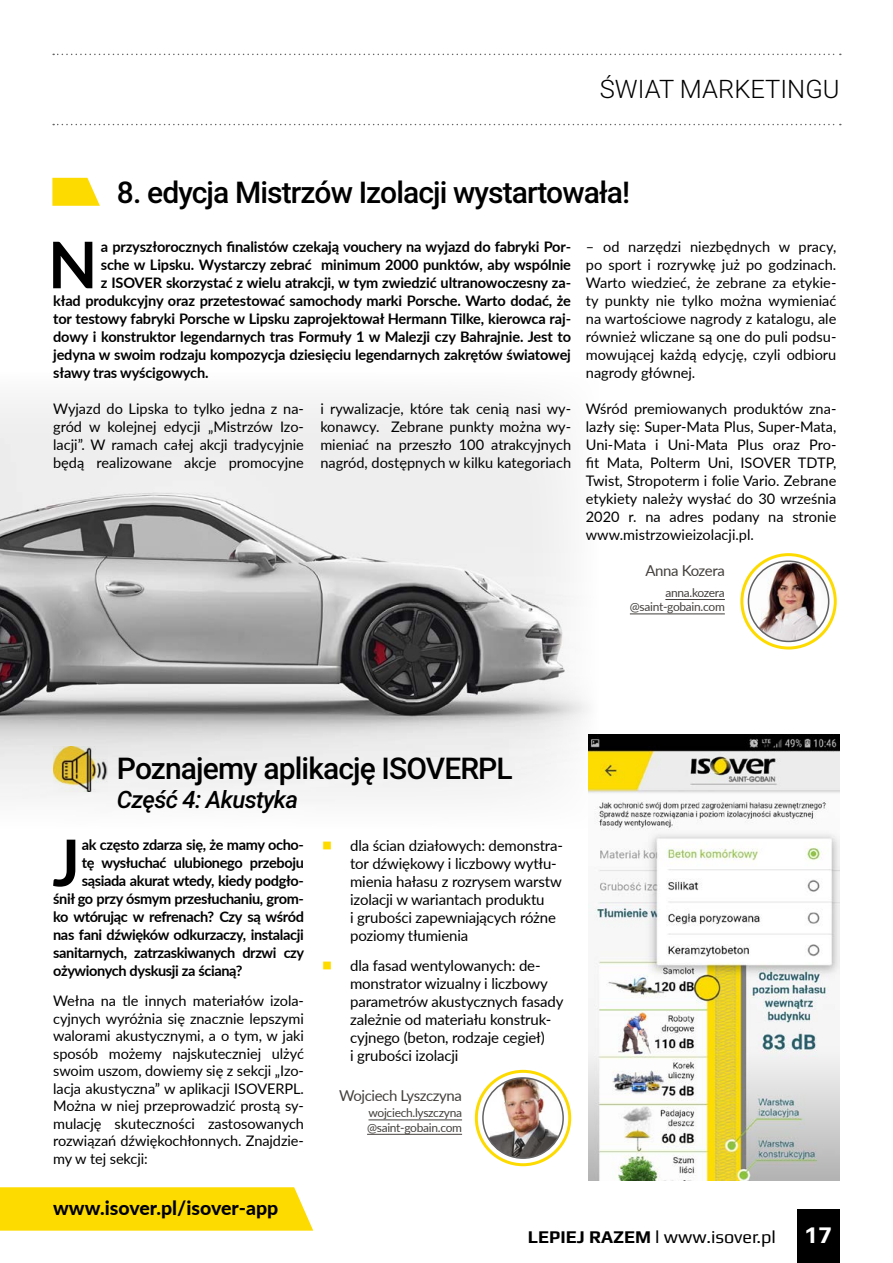
<style>
.page{position:relative;width:893px;height:1263px;background:#fff}
.page>*{position:absolute;margin:0;border:0;box-sizing:border-box;transform-origin:0 0}
.t1{font:700 64.35px "Lato";color:#000}
.t2{font:500 30px "Roboto";letter-spacing:-.03em;color:#000}
.t3{font:300 25.5px "Roboto";color:#000}
.t4{font:italic 500 24px "Roboto";letter-spacing:-.03em;color:#000}
.t5{font:800 19.5px "Lato";color:#000}
.t6{font:18px "Play";color:#000}
.t7{font:15px/18px "Lato";letter-spacing:-.01em;color:#000}
.t8{font:15px "Lato";letter-spacing:-.025em;color:#43403d}
.t9{font:14.55px/18px "Lato";color:#000;text-align:justify}
.t10{font:700 14.55px "Lato";letter-spacing:-.015em;color:#000}
.t11{font:12px/14.4px "Lato";letter-spacing:-.025em;color:#43403d;text-align:right}
.s1{font-weight:700}
.s2{font-weight:700;font-size:24px;color:#fff}
</style>
<div class="page">
<svg style="left:53px;top:54px;width:788px;height:1px"></svg>
<svg style="left:53px;top:124px;width:788px;height:1px"></svg>
<div style="left:797px;top:1210px;width:43px;height:53px;background:#000"></div>
<img style="left:0;top:400px;width:598px;height:401px">
<hr style="left:665px;top:599px;width:60px;height:1px;background:#43403d">
<hr style="left:630px;top:614px;width:95px;height:1px;background:#43403d">
<svg style="left:742px;top:555px;width:93px;height:93px"></svg>
<div style="left:740px;top:553px;width:97px;height:96px;border:3px solid #fddb00;border-radius:50%"></div>
<img style="left:748px;top:562px;width:81px;height:79px">
<div style="left:748px;top:560px;width:81px;height:82px;border:2px solid #646363;border-radius:50%"></div>
<svg style="left:52px;top:178px;width:48px;height:28px"></svg>
<img style="left:589px;top:735px;width:251px;height:446px">
<hr style="left:369px;top:1119px;width:93px;height:1px;background:#43403d">
<hr style="left:367px;top:1134px;width:95px;height:1px;background:#43403d">
<img style="left:53px;top:746px;width:54px;height:45px">
<div style="left:0;top:1187px;width:313px;height:43px;background:#fddb00"></div>
<div style="left:475px;top:1070px;width:96px;height:96px;border:3px solid #fddb00;border-radius:50%"></div>
<img style="left:483px;top:1078px;width:80px;height:80px;border-radius:40px">
<div style="left:482px;top:1077px;width:82px;height:82px;border:2px solid #646363;border-radius:50%"></div>
<h3 class="t3" style="left:600px;top:71px;width:241px">ŚWIAT MARKETINGU</h3>
<h2 class="t2" style="left:117px;top:171px;width:515px">8. edycja Mistrzów Izolacji wystartowała!</h2>
<p class="t9" style="left:586px;top:237px;width:252px">– od narzędzi niezbędnych w pracy, po sport i rozrywkę już po godzinach.<br>Warto wiedzieć, że zebrane za etykie&shy;ty punkty nie tylko można wymieniać na wartościowe nagrody z katalogu, ale również wliczane są one do puli podsu&shy;mowującej każdą edycję, czyli odbioru nagrody głównej.</p>
<p class="t9" style="left:586px;top:399px;width:252px">Wśród premiowanych produktów zna&shy;lazły się: Super-Mata Plus, Super-Mata, Uni-Mata i Uni-Mata Plus oraz Pro&shy;fit Mata, Polterm Uni, ISOVER TDTP, Twist, Stropoterm i folie Vario. Zebrane etykiety należy wysłać do 30 września 2020 r. na adres podany na stronie www.mistrzowieizolacji.pl.</p>
<p class="t8" style="left:645px;top:560px;width:81px">Anna Kozera</p>
<p class="t11" style="left:630px;top:585px;width:96px">anna.kozera @saint-gobain.com</p>
<h1 class="t1" style="left:48px;top:217px;width:51px">N</h1>
<p class="t10" style="left:101px;top:236px;width:472px">a przyszłorocznych finalistów czekają vouchery na wyjazd do fabryki Por-</p>
<p class="t10" style="left:101px;top:254px;width:472px">sche w Lipsku. Wystarczy zebrać minimum 2000 punktów, aby wspólnie</p>
<p class="t10" style="left:101px;top:272px;width:472px">z ISOVER skorzystać z wielu atrakcji, w tym zwiedzić ultranowoczesny za-</p>
<p class="t10" style="left:53px;top:290px;width:519px">kład produkcyjny oraz przetestować samochody marki Porsche. Warto dodać, że</p>
<p class="t10" style="left:53px;top:308px;width:519px">tor testowy fabryki Porsche w Lipsku zaprojektował Hermann Tilke, kierowca raj-</p>
<p class="t10" style="left:53px;top:326px;width:519px">dowy i konstruktor legendarnych tras Formuły 1 w Malezji czy Bahrajnie. Jest to</p>
<p class="t10" style="left:53px;top:344px;width:519px">jedyna w swoim rodzaju kompozycja dziesięciu legendarnych zakrętów światowej</p>
<p class="t10" style="left:53px;top:362px;width:157px">sławy tras wyścigowych.</p>
<p class="t9" style="left:320px;top:399px;width:252px">i rywalizacje, które tak cenią nasi wy&shy;konawcy. Zebrane punkty można wy&shy;mieniać na przeszło 100 atrakcyjnych nagród, dostępnych w kilku kategoriach</p>
<p class="t9" style="left:53px;top:399px;width:252px">Wyjazd do Lipska to tylko jedna z na&shy;gród w kolejnej edycji „Mistrzów Izo&shy;lacji”. W ramach całej akcji tradycyjnie będą realizowane akcje promocyjne</p>
<h2 class="t2" style="left:117px;top:747px;width:397px">Poznajemy aplikację ISOVERPL</h2>
<h3 class="t4" style="left:117px;top:782px;width:183px">Część 4: Akustyka</h3>
<h1 class="t1" style="left:52px;top:815px;width:29px">J</h1>
<p class="t10" style="left:82px;top:834px;width:224px">ak często zdarza się, że mamy ocho-</p>
<p class="t10" style="left:82px;top:852px;width:224px">tę wysłuchać ulubionego przeboju</p>
<p class="t10" style="left:82px;top:870px;width:224px">sąsiada akurat wtedy, kiedy podgło-</p>
<p class="t10" style="left:53px;top:888px;width:252px">śnił go przy ósmym przesłuchaniu, grom-</p>
<p class="t10" style="left:53px;top:906px;width:252px">ko wtórując w refrenach? Czy są wśród</p>
<p class="t10" style="left:53px;top:924px;width:252px">nas fani dźwięków odkurzaczy, instalacji</p>
<p class="t10" style="left:53px;top:942px;width:253px">sanitarnych, zatrzaskiwanych drzwi czy</p>
<p class="t10" style="left:53px;top:960px;width:191px">ożywionych dyskusji za ścianą?</p>
<p class="t9" style="left:53px;top:992px;width:252px;line-height:17.4px">Wełna na tle innych materiałów izola&shy;cyjnych wyróżnia się znacznie lepszymi walorami akustycznymi, a o tym, w jaki sposób możemy najskuteczniej ulżyć swoim uszom, dowiemy się z sekcji „Izo&shy;lacja akustyczna” w aplikacji ISOVERPL.<br>Można w niej przeprowadzić prostą sy&shy;mulację skuteczności zastosowanych rozwiązań dźwiękochłonnych. Znajdzie&shy;my w tej sekcji:</p>
<h3 class="t5" style="left:53px;top:1193px;width:227px">www.isover.pl/isover-app</h3>
<p class="t7" style="left:350px;top:835px;width:214px">dla ścian działowych: demonstra&shy;tor dźwiękowy i liczbowy wytłu&shy;mienia hałasu z rozrysem warstw izolacji w wariantach produktu<br>i grubości zapewniających różne poziomy tłumienia</p>
<p class="t7" style="left:350px;top:956px;width:215px">dla fasad wentylowanych: de&shy;monstrator wizualny i liczbowy parametrów akustycznych fasady zależnie od materiału konstruk&shy;cyjnego (beton, rodzaje cegieł)<br>i grubości izolacji</p>
<p class="t8" style="left:339px;top:1084px;width:124px">Wojciech Lyszczyna</p>
<p class="t11" style="left:367px;top:1105px;width:96px;text-align:left">wojciech.lyszczyna @saint-gobain.com</p>
<p class="t6" style="left:528px;top:1226px;width:306px"><span class="s1">LEPIEJ RAZEM</span> l www.isover.pl <span class="s2">17</span></p>
</div>
